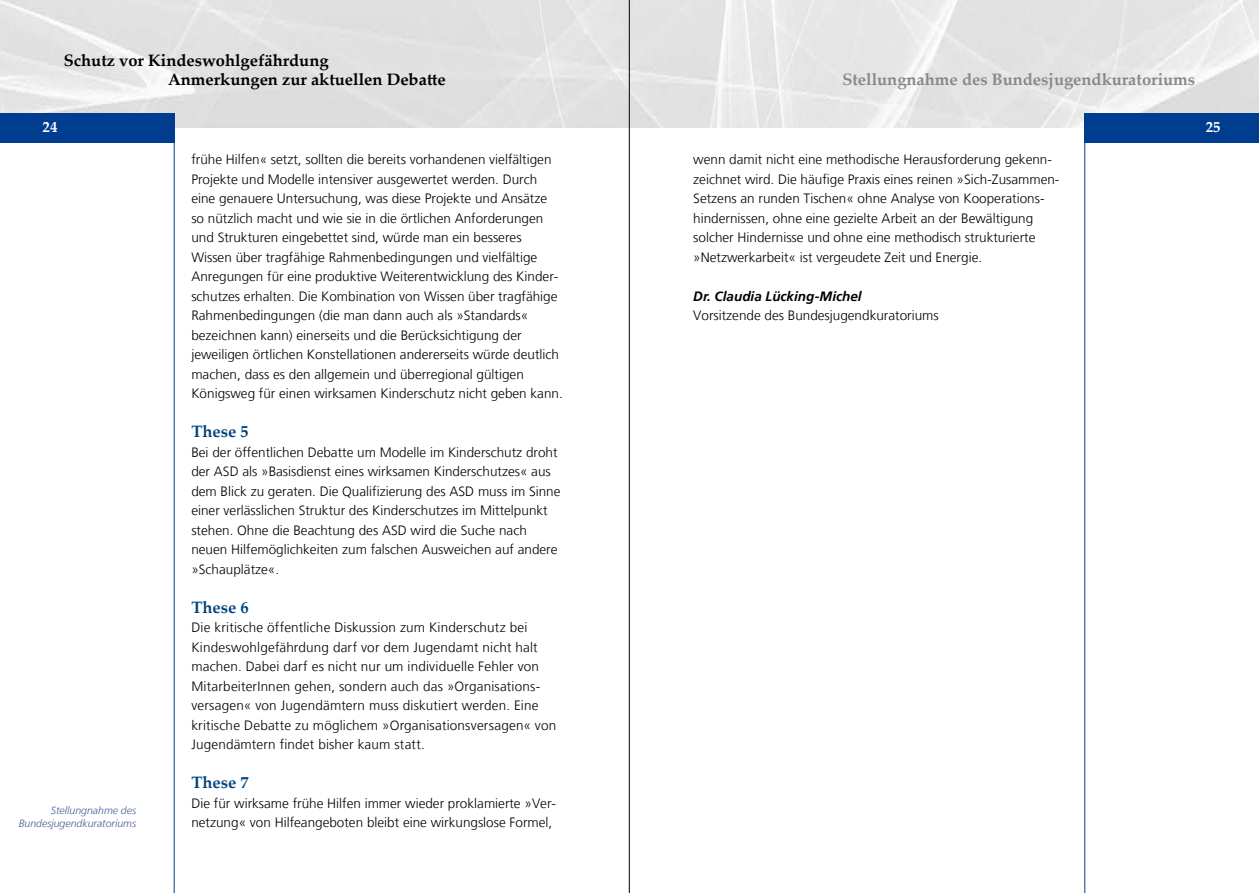
<style>
.page{position:relative;width:1259px;height:893px;background:#fff}
.page>*{position:absolute;margin:0;border:0;box-sizing:border-box;transform-origin:0 0}
.t1{font:700 16.5px/19.5px "Palatino Linotype";color:#000}
.t2{font:700 16.5px "Palatino Linotype";color:#878889}
.t3{font:700 16.5px "Palatino Linotype";color:#004480}
.t4{font:700 15px "Palatino Linotype";color:#fff}
.t5{font:300 13.5px/19.5px "Frutiger LT";color:#000}
.t6{font:italic 700 13.5px "Frutiger LT";color:#000}
.t7{font:italic 300 10.5px/13.5px "Frutiger LT";color:#465f93;text-align:right}
</style>
<div class="page">
<img style="left:0;top:0;width:1259px;height:127px">
<hr style="left:174px;top:119px;width:1px;height:774px;background:#003d8f">
<div style="left:0;top:113px;width:174px;height:29px;background:#003d8f"></div>
<hr style="left:1084px;top:118px;width:1px;height:775px;background:#003d8f">
<div style="left:1084px;top:113px;width:175px;height:29px;background:#003d8f"></div>
<hr style="left:629px;top:0;width:1px;height:893px;background:#000">
<p class="t1" style="left:168px;top:50px;width:279px;text-indent:-104px">Schutz vor Kindeswohlgefährdung<br>Anmerkungen zur aktuellen Debatte</p>
<p class="t2" style="left:842px;top:68px;width:354px">Stellungnahme des Bundesjugendkuratoriums</p>
<p class="t4" style="left:43px;top:116px;width:16px">24</p>
<p class="t4" style="left:1205px;top:116px;width:16px">25</p>
<p class="t5" style="left:191px;top:150px;width:373px">frühe Hilfen« setzt, sollten die bereits vorhandenen vielfältigen Projekte und Modelle intensiver ausgewertet werden. Durch eine genauere Untersuchung, was diese Projekte und Ansätze so nützlich macht und wie sie in die örtlichen Anforderungen und Strukturen eingebettet sind, würde man ein besseres Wissen über tragfähige Rahmenbedingungen und vielfältige Anregungen für eine produktive Weiterentwicklung des Kinder&shy;schutzes erhalten. Die Kombination von Wissen über tragfähige Rahmenbedingungen (die man dann auch als »Standards« bezeichnen kann) einerseits und die Berücksichtigung der jeweiligen örtlichen Konstellationen andererseits würde deutlich machen, dass es den allgemein und überregional gültigen Königsweg für einen wirksamen Kinderschutz nicht geben kann.</p>
<p class="t3" style="left:191px;top:420px;width:59px">These 5</p>
<p class="t5" style="left:191px;top:442px;width:371px">Bei der öffentlichen Debatte um Modelle im Kinderschutz droht der ASD als »Basisdienst eines wirksamen Kinderschutzes« aus dem Blick zu geraten. Die Qualifizierung des ASD muss im Sinne einer verlässlichen Struktur des Kinderschutzes im Mittelpunkt stehen. Ohne die Beachtung des ASD wird die Suche nach neuen Hilfemöglichkeiten zum falschen Ausweichen auf andere »Schauplätze«.</p>
<p class="t3" style="left:191px;top:595px;width:59px">These 6</p>
<p class="t5" style="left:191px;top:618px;width:366px">Die kritische öffentliche Diskussion zum Kinderschutz bei Kindeswohlgefährdung darf vor dem Jugendamt nicht halt machen. Dabei darf es nicht nur um individuelle Fehler von MitarbeiterInnen gehen, sondern auch das »Organisations&shy;versagen« von Jugendämtern muss diskutiert werden. Eine kritische Debatte zu möglichem »Organisationsversagen« von Jugendämtern findet bisher kaum statt.</p>
<p class="t3" style="left:191px;top:771px;width:59px">These 7</p>
<p class="t5" style="left:191px;top:793px;width:366px">Die für wirksame frühe Hilfen immer wieder proklamierte »Ver&shy;netzung« von Hilfeangeboten bleibt eine wirkungslose Formel,</p>
<p class="t5" style="left:693px;top:150px;width:368px">wenn damit nicht eine methodische Herausforderung gekenn&shy;zeichnet wird. Die häufige Praxis eines reinen »Sich-Zusammen-Setzens an runden Tischen« ohne Analyse von Kooperations&shy;hindernissen, ohne eine gezielte Arbeit an der Bewältigung solcher Hindernisse und ohne eine methodisch strukturierte »Netzwerkarbeit« ist vergeudete Zeit und Energie.</p>
<p class="t6" style="left:693px;top:288px;width:170px">Dr. Claudia Lücking-Michel</p>
<p class="t5" style="left:693px;top:306px;width:247px">Vorsitzende des Bundesjugendkuratoriums</p>
<p class="t7" style="left:19px;top:803px;width:119px">Stellungnahme des<br>Bundesjugendkuratoriums</p>
</div>
